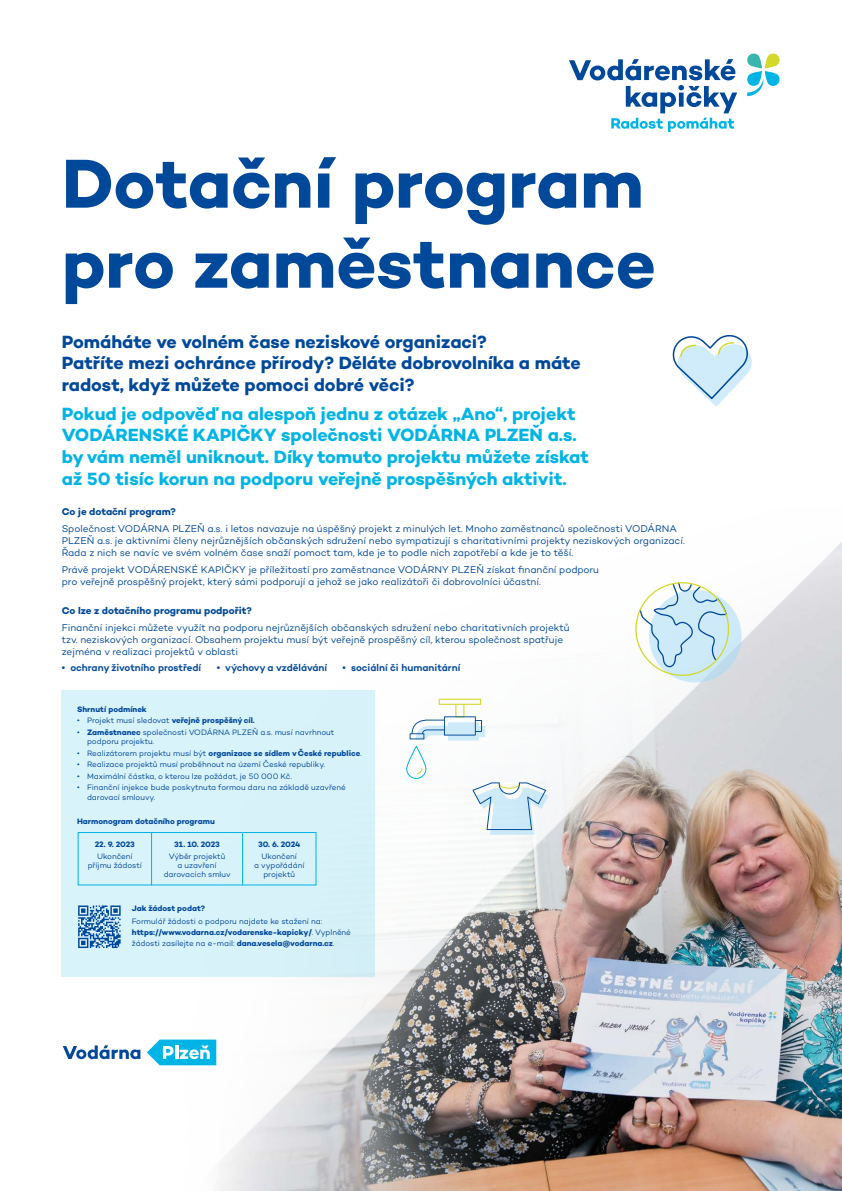
<style>
.page{position:relative;width:842px;height:1191px;background:#fff}
.page>*{position:absolute;margin:0;border:0;box-sizing:border-box;transform-origin:0 0}
.t1{font:700 70.4px/80px "Campton";letter-spacing:-.005em;color:#00489a}
.t2{font:700 18px/21.6px "Campton";color:#00b4e5}
.t3{font:700 18px/21.6px "Campton";letter-spacing:-.005em;color:#00489a}
.t4{font:10px/12px "Campton";letter-spacing:-.005em;color:#00489a}
.t5{font:600 10px "Campton";color:#00489a}
.t6{font:700 10px "Campton";letter-spacing:-.005em;color:#00489a}
.t7{font:8px/8.8px "Campton";letter-spacing:-.005em;color:#00489a}
.t8{font:700 8px "Campton";letter-spacing:-.005em;color:#00489a}
.s1{font-weight:700}
.s2{font-weight:400}
</style>
<div class="page">
<img style="left:61px;top:542px;width:781px;height:649px">
<svg style="left:472px;top:782px;width:77px;height:53px"></svg>
<svg style="left:410px;top:698px;width:75px;height:42px"></svg>
<div style="left:406px;top:746px;width:20px;height:33px;border:1px solid #00b4e5;border-radius:10px"></div>
<svg style="left:416px;top:766px;width:7px;height:9px"></svg>
<svg style="left:747px;top:53px;width:33px;height:43px"></svg>
<svg style="left:569px;top:59px;width:168px;height:73px"></svg>
<svg style="left:635px;top:581px;width:106px;height:101px"></svg>
<div style="left:62px;top:691px;width:313px;height:286px;background:#d9f3fb"></div>
<div style="left:151px;top:832px;width:92px;height:53px;border:1px solid #00b4e5"></div>
<div style="left:242px;top:832px;width:74px;height:53px;border:1px solid #00b4e5"></div>
<div style="left:78px;top:832px;width:74px;height:53px;border:1px solid #00b4e5"></div>
<svg style="left:147px;top:1039px;width:69px;height:26px"></svg>
<svg style="left:63px;top:1045px;width:77px;height:14px"></svg>
<svg style="left:672px;top:335px;width:80px;height:72px"></svg>
<svg style="left:78px;top:905px;width:43px;height:43px"></svg>
<h1 class="t1" style="left:62px;top:142px;width:595px">Dotační program pro zaměstnance</h1>
<h2 class="t3" style="left:62px;top:330px;width:520px">Pomáháte ve volném čase neziskové organizaci?<br>Patříte mezi ochránce přírody? Děláte dobrovolníka a máte radost, když můžete pomoci dobré věci?</h2>
<h2 class="t2" style="left:62px;top:402px;width:528px">Pokud je odpověď na alespoň jednu z otázek „Ano“, projekt VODÁRENSKÉ KAPIČKY společnosti VODÁRNA PLZEŇ a.s. by vám neměl uniknout. Díky tomuto projektu můžete získat až 50 tisíc korun na podporu veřejně prospěšných aktivit.</h2>
<p class="t6" style="left:62px;top:505px;width:116px">Co je dotační program?</p>
<p class="t4" style="left:62px;top:523px;width:624px">Společnost VODÁRNA PLZEŇ a.s. i letos navazuje na úspěšný projekt z minulých let. Mnoho zaměstnanců společnosti VODÁRNA<br>PLZEŇ a.s. je aktivními členy nejrůznějších občanských sdružení nebo sympatizují s charitativními projekty neziskových organizací.<br>Řada z nich se navíc ve svém volném čase snaží pomoct tam, kde je to podle nich zapotřebí a kde je to těší.</p>
<p class="t4" style="left:62px;top:564px;width:539px">Právě projekt VODÁRENSKÉ KAPIČKY je příležitostí pro zaměstnance VODÁRNY PLZEŇ získat finanční podporu pro veřejně prospěšný projekt, který sámi podporují a jehož se jako realizátoři či dobrovolníci účastní.</p>
<p class="t6" style="left:62px;top:604px;width:192px">Co lze z dotačního programu podpořit?</p>
<p class="t4" style="left:62px;top:622px;width:509px">Finanční injekci můžete využít na podporu nejrůznějších občanských sdružení nebo charitativních projektů tzv. neziskových organizací. Obsahem projektu musí být veřejně prospěšný cíl, kterou společnost spatřuje zejména v realizaci projektů v oblasti</p>
<p class="t5" style="left:62px;top:661px;width:141px">• ochrany životního prostředí</p>
<p class="t5" style="left:217px;top:661px;width:112px">• výchovy a vzdělávání</p>
<p class="t5" style="left:343px;top:661px;width:119px">• sociální či humanitární</p>
<p class="t8" style="left:77px;top:703px;width:71px">Shrnutí podmínek</p>
<p class="t7" style="left:77px;top:716px;width:179px">• Projekt musí sledovat <span class="s1">veřejně prospěšný cíl.</span></p>
<p class="t7" style="left:87px;top:727px;width:249px;line-height:9.5px;text-indent:-10px">• <span class="s1">Zaměstnanec</span> společnosti VODÁRNA PLZEŇ a.s. musí navrhnout podporu projektu.</p>
<p class="t8" style="left:77px;top:747px;width:286px"><span class="s2">• Realizátorem projektu musí být</span> organizace se sídlem v České republice<span class="s2">.</span></p>
<p class="t7" style="left:77px;top:760px;width:249px">• Realizace projektů musí proběhnout na území České republiky.</p>
<p class="t7" style="left:77px;top:771px;width:216px">• Maximální částka, o kterou lze požádat, je 50 000 Kč.</p>
<p class="t7" style="left:87px;top:782px;width:260px;line-height:9.5px;text-indent:-10px">• Finanční injekce bude poskytnuta formou daru na základě uzavřené darovací smlouvy.</p>
<p class="t8" style="left:77px;top:816px;width:139px">Harmonogram dotačního programu</p>
<p class="t8" style="left:95px;top:839px;width:42px">22. 9. 2023</p>
<p class="t7" style="left:88px;top:851px;width:56px;text-align:center">Ukončení příjmu žádostí</p>
<p class="t8" style="left:174px;top:839px;width:47px">31. 10. 2023</p>
<p class="t7" style="left:164px;top:851px;width:69px;text-align:center">Výběr projektů<br>a uzavření darovacích smluv</p>
<p class="t8" style="left:258px;top:839px;width:44px">30. 6. 2024</p>
<p class="t7" style="left:254px;top:851px;width:52px;text-align:center">Ukončení<br>a vypořádání projektů</p>
<p class="t8" style="left:132px;top:903px;width:75px">Jak žádost podat?</p>
<p class="t7" style="left:132px;top:916px;width:221px;line-height:11px">Formulář žádosti o podporu najdete ke stažení na: <span class="s1">https://www.vodarna.cz/vodarenske-kapicky/</span>. Vyplněné žádosti zasílejte na e-mail: <span class="s1">dana.vesela@vodarna.cz</span>.</p>
</div>
